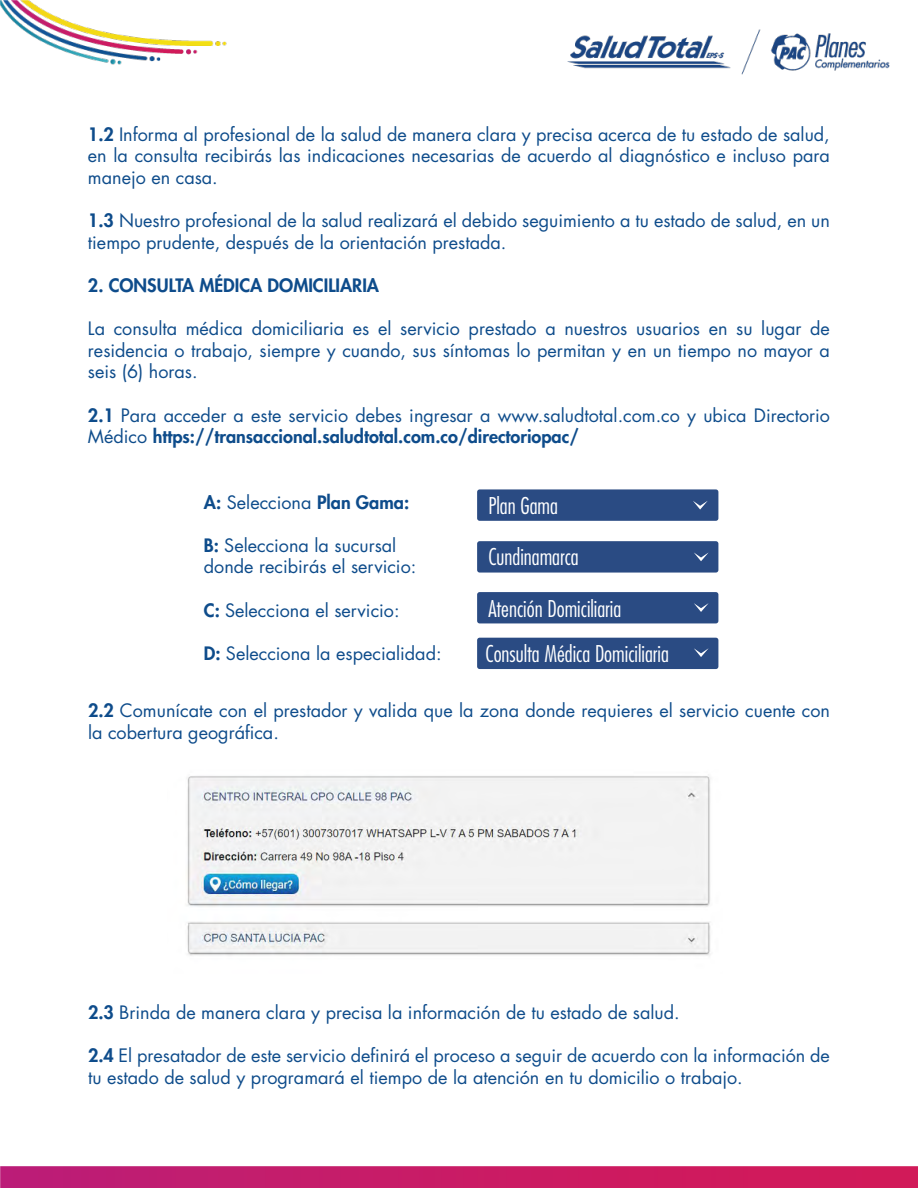
<style>
.page{position:relative;width:918px;height:1188px;background:#fff}
.page>*{position:absolute;margin:0;border:0;box-sizing:border-box;transform-origin:0 0}
.t1{font:300 condensed 22.5px/45.2px "Futura Std";color:#fff}
.t2{font:18px/21.6px "Futura Std";color:#0e4c8b}
.t3{font:800 18px "Futura Std";color:#0e4c8b}
.s1{font-weight:800}
.s2{font-weight:400}
</style>
<div class="page">
<img style="left:0;top:0;width:918px;height:1188px">
<img style="left:168px;top:767px;width:555px;height:207px">
<div style="left:477px;top:489px;width:241px;height:32px;background:#2a4b83;border-radius:3px"></div>
<svg style="left:693px;top:501px;width:15px;height:9px"></svg>
<div style="left:477px;top:541px;width:241px;height:32px;background:#2a4b83;border-radius:3px"></div>
<svg style="left:694px;top:552px;width:15px;height:9px"></svg>
<div style="left:477px;top:592px;width:241px;height:31px;background:#2a4b83;border-radius:3px"></div>
<svg style="left:694px;top:603px;width:15px;height:9px"></svg>
<div style="left:477px;top:638px;width:241px;height:31px;background:#2a4b83;border-radius:3px"></div>
<svg style="left:694px;top:648px;width:15px;height:9px"></svg>
<p class="t2" style="left:88px;top:124px;width:743px;text-align:justify"><span class="s1">1.2</span> Informa al profesional de la salud de manera clara y precisa acerca de tu estado de salud, en la consulta recibirás las indicaciones necesarias de acuerdo al diagnóstico e incluso para manejo en casa.</p>
<p class="t2" style="left:88px;top:210px;width:744px"><span class="s1">1.3</span> Nuestro profesional de la salud realizará el debido seguimiento a tu estado de salud, en un tiempo prudente, después de la orientación prestada.</p>
<p class="t3" style="left:88px;top:274px;width:293px">2. CONSULTA MÉDICA DOMICILIARIA</p>
<p class="t2" style="left:88px;top:318px;width:743px;text-align:justify">La consulta médica domiciliaria es el servicio prestado a nuestros usuarios en su lugar de residencia o trabajo, siempre y cuando, sus síntomas lo permitan y en un tiempo no mayor a seis (6) horas.</p>
<p class="t2" style="left:88px;top:404px;width:744px"><span class="s1">2.1</span> Para acceder a este servicio debes ingresar a www.saludtotal.com.co y ubica Directorio<br>Médico <span class="s1">https://transaccional.saludtotal.com.co/directoriopac/</span></p>
<p class="t3" style="left:204px;top:490px;width:207px">A: <span class="s2">Selecciona</span> Plan Gama:</p>
<p class="t2" style="left:204px;top:534px;width:214px"><span class="s1">B:</span> Selecciona la sucursal donde recibirás el servicio:</p>
<p class="t2" style="left:204px;top:599px;width:197px"><span class="s1">C:</span> Selecciona el servicio:</p>
<p class="t2" style="left:204px;top:642px;width:239px"><span class="s1">D:</span> Selecciona la especialidad:</p>
<p class="t1" style="left:488px;top:483px;width:71px">Plan Gama</p>
<p class="t1" style="left:488px;top:534px;width:92px">Cundinamarca</p>
<p class="t1" style="left:485px;top:586px;width:185px">Atención Domiciliaria<br>Consulta Médica Domiciliaria</p>
<p class="t2" style="left:88px;top:700px;width:744px"><span class="s1">2.2</span> Comunícate con el prestador y valida que la zona donde requieres el servicio cuente con la cobertura geográfica.</p>
<p class="t2" style="left:88px;top:1002px;width:593px"><span class="s1">2.3</span> Brinda de manera clara y precisa la información de tu estado de salud.</p>
<p class="t2" style="left:88px;top:1045px;width:743px"><span class="s1">2.4</span> El presatador de este servicio definirá el proceso a seguir de acuerdo con la información de tu estado de salud y programará el tiempo de la atención en tu domicilio o trabajo.</p>
</div>
